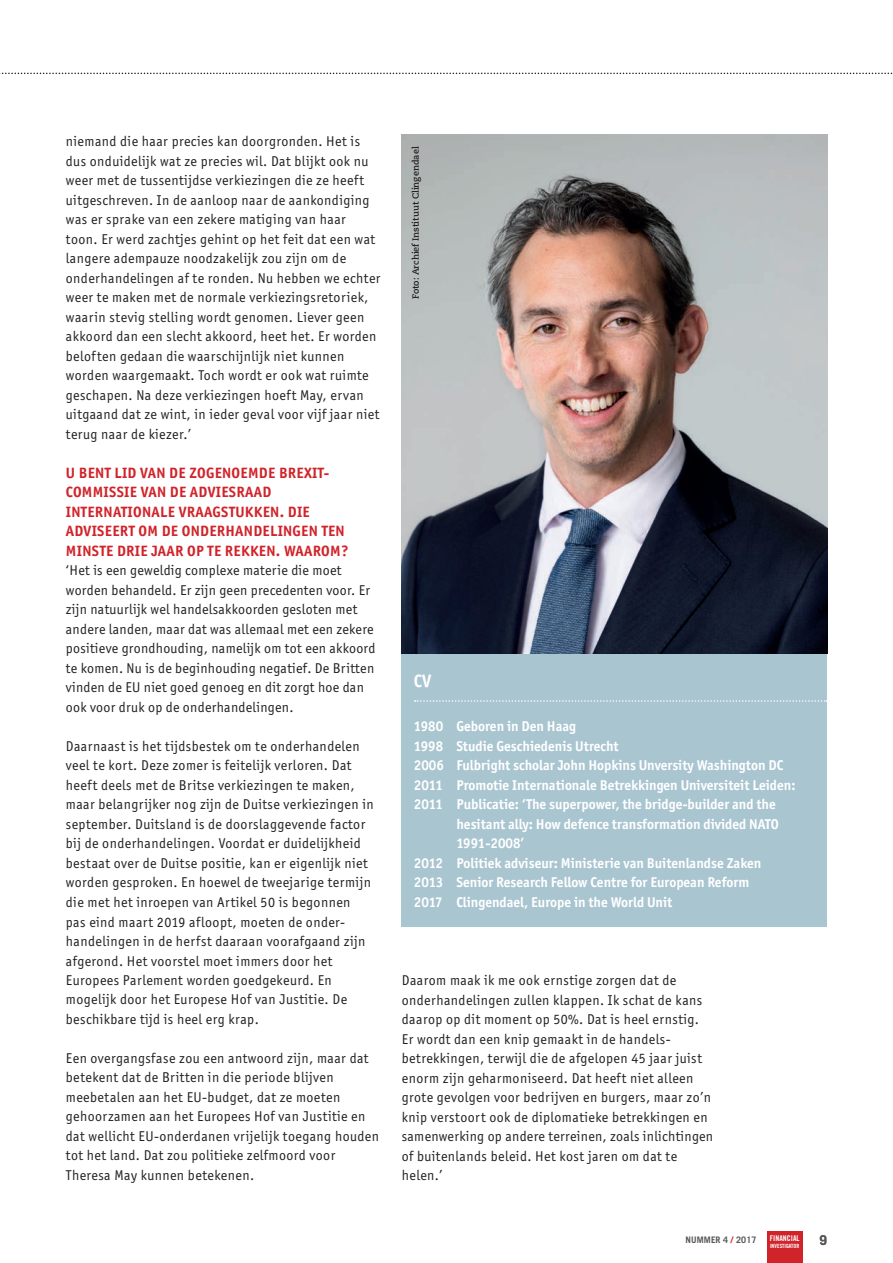
<style>
.page{position:relative;width:893px;height:1263px;background:#fff}
.page>*{position:absolute;margin:0;border:0;box-sizing:border-box;transform-origin:0 0}
.t1{font:700 18px "Officina San ITC";color:#fff}
.t2{font:700 15px/19.5px "Officina San ITC";letter-spacing:.02em;color:#d1232a}
.t3{font:14.25px/19.5px "Officina San ITC";letter-spacing:.03em;color:#231f20}
.t4{font:700 14.25px/19.5px "Officina San ITC";color:#fff}
.t5{font:700 13.5px "Trade Gothic LT";color:#57585a}
.t6{font:700 9px "Caecilia";color:#231f20}
.t7{font:700 9px "Trade Gothic LT";letter-spacing:.01em;color:#57585a}
.t8{font:7.8px "Trade Gothic LT Bold Cond Twenty";color:#fff}
.t9{font:5.7px "Trade Gothic LT Bold Cond Twenty";color:#fff}
.s1{color:#d1232a}
</style>
<div class="page">
<div style="left:767px;top:1231px;width:35px;height:32px;background:#d1232a"></div>
<svg style="left:0;top:73px;width:893px;height:1px"></svg>
<div style="left:402px;top:653px;width:425px;height:273px;background:#a9c5d0"></div>
<svg style="left:415px;top:700px;width:412px;height:2px"></svg>
<img style="left:402px;top:134px;width:425px;height:519px">
<p class="t3" style="left:66px;top:132px;width:316px">niemand die haar precies kan doorgronden. Het is dus onduidelijk wat ze precies wil. Dat blijkt ook nu weer met de tussentijdse verkiezingen die ze heeft uitgeschreven. In de aanloop naar de aankondiging was er sprake van een zekere matiging van haar toon. Er werd zachtjes gehint op het feit dat een wat langere adempauze noodzakelijk zou zijn om de onderhandelingen af te ronden. Nu hebben we echter weer te maken met de normale verkiezingsretoriek, waarin stevig stelling wordt genomen. Liever geen akkoord dan een slecht akkoord, heet het. Er worden beloften gedaan die waarschijnlijk niet kunnen worden waargemaakt. Toch wordt er ook wat ruimte geschapen. Na deze verkiezingen hoeft May, ervan uitgaand dat ze wint, in ieder geval voor vijf jaar niet terug naar de kiezer.’</p>
<p class="t2" style="left:66px;top:463px;width:284px">U BENT LID VAN DE ZOGENOEMDE BREXIT-COMMISSIE VAN DE ADVIESRAAD INTERNATIONALE VRAAGSTUKKEN. DIE ADVISEERT OM DE ONDERHANDELINGEN TEN MINSTE DRIE JAAR OP TE REKKEN. WAAROM?</p>
<p class="t3" style="left:66px;top:561px;width:311px">‘Het is een geweldig complexe materie die moet worden behandeld. Er zijn geen precedenten voor. Er zijn natuurlijk wel handelsakkoorden gesloten met andere landen, maar dat was allemaal met een zekere positieve grondhouding, namelijk om tot een akkoord te komen. Nu is de beginhouding negatief. De Britten vinden de EU niet goed genoeg en dit zorgt hoe dan ook voor druk op de onderhandelingen.</p>
<p class="t3" style="left:66px;top:736px;width:309px">Daarnaast is het tijdsbestek om te onderhandelen veel te kort. Deze zomer is feitelijk verloren. Dat heeft deels met de Britse verkiezingen te maken, maar belangrijker nog zijn de Duitse verkiezingen in september. Duitsland is de doorslaggevende factor bij de onderhandelingen. Voordat er duidelijkheid bestaat over de Duitse positie, kan er eigenlijk niet worden gesproken. En hoewel de tweejarige termijn die met het inroepen van Artikel 50 is begonnen pas eind maart 2019 afloopt, moeten de onder&shy;handelingen in de herfst daaraan voorafgaand zijn afgerond. Het voorstel moet immers door het Europees Parlement worden goedgekeurd. En mogelijk door het Europese Hof van Justitie. De beschikbare tijd is heel erg krap.</p>
<p class="t3" style="left:66px;top:1048px;width:315px">Een overgangsfase zou een antwoord zijn, maar dat betekent dat de Britten in die periode blijven meebetalen aan het EU-budget, dat ze moeten gehoorzamen aan het Europees Hof van Justitie en dat wellicht EU-onderdanen vrijelijk toegang houden tot het land. Dat zou politieke zelfmoord voor Theresa May kunnen betekenen.</p>
<p class="t6" style="left:410px;top:299px;width:154px;rotate:-90deg">Foto: Archief Instituut Clingendael</p>
<p class="t1" style="left:414px;top:669px;width:19px">CV</p>
<p class="t4" style="left:414px;top:717px;width:383px">1980 Geboren in Den Haag<br>1998 Studie Geschiedenis Utrecht<br>2006 Fulbright scholar John Hopkins Unversity Washington DC 2011 Promotie Internationale Betrekkingen Universiteit Leiden:<br>2011 Publicatie: ‘The superpower, the bridge-builder and the</p>
<p class="t4" style="left:456px;top:814px;width:324px">hesitant ally: How defence transformation divided NATO</p>
<p class="t4" style="left:456px;top:834px;width:69px">1991-2008’</p>
<p class="t4" style="left:414px;top:853px;width:349px">2012 Politiek adviseur: Ministerie van Buitenlandse Zaken</p>
<p class="t4" style="left:414px;top:873px;width:337px">2013 Senior Research Fellow Centre for European Reform</p>
<p class="t4" style="left:414px;top:892px;width:260px">2017 Clingendael, Europe in the World Unit</p>
<p class="t3" style="left:402px;top:970px;width:313px">Daarom maak ik me ook ernstige zorgen dat de onderhandelingen zullen klappen. Ik schat de kans daarop op dit moment op 50%. Dat is heel ernstig.<br>Er wordt dan een knip gemaakt in de handels&shy;betrekkingen, terwijl die de afgelopen 45 jaar juist enorm zijn geharmoniseerd. Dat heeft niet alleen grote gevolgen voor bedrijven en burgers, maar zo’n knip verstoort ook de diplomatieke betrekkingen en samenwerking op andere terreinen, zoals inlichtingen of buitenlands beleid. Het kost jaren om dat te helen.’</p>
<p class="t7" style="left:686px;top:1234px;width:72px">NUMMER 4 <span class="s1">/</span> 2017</p>
<p class="t5" style="left:820px;top:1232px;width:9px">9</p>
<p class="t8" style="left:770px;top:1233px;width:31px">FINANCIAL</p>
<p class="t9" style="left:770px;top:1242px;width:31px">INVESTIGATOR</p>
</div>
